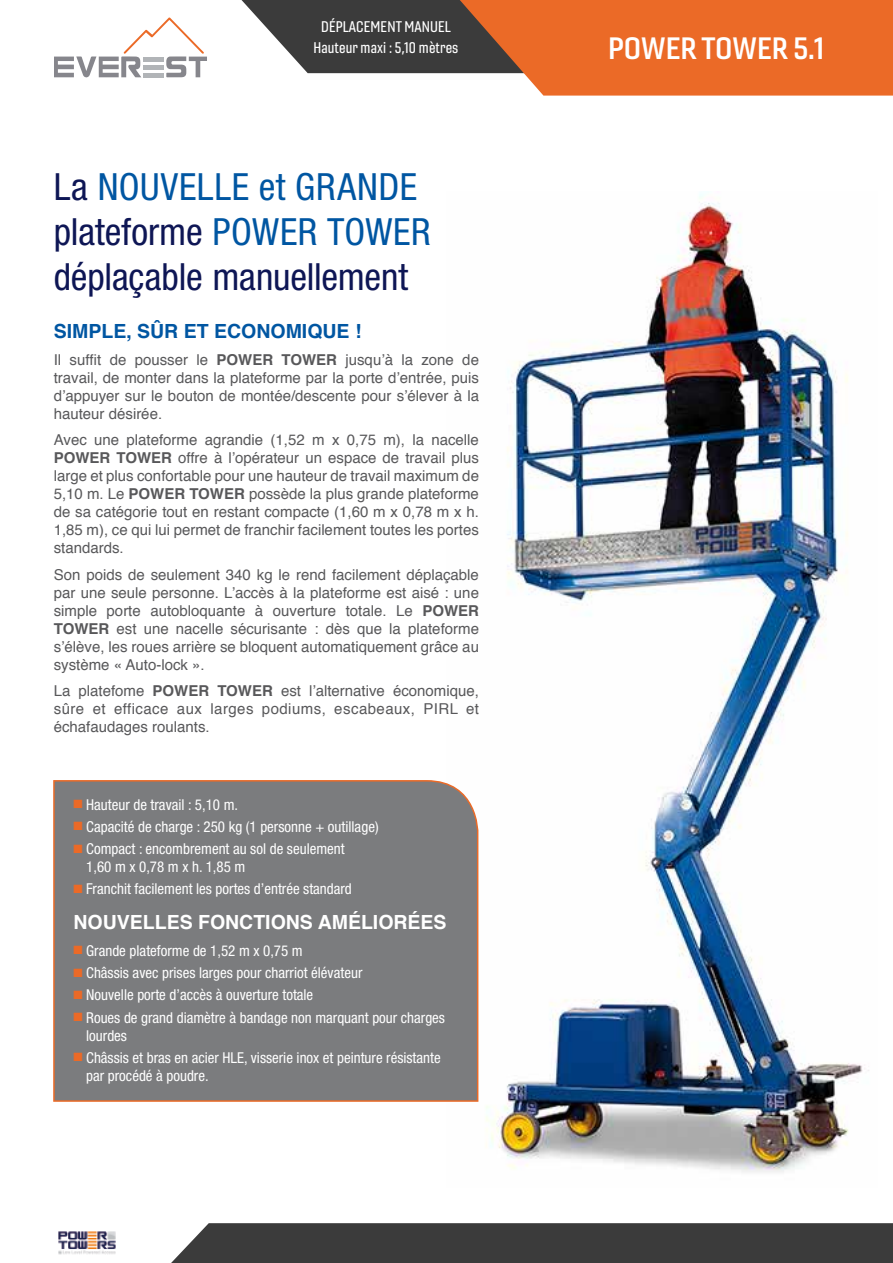
<style>
.page{position:relative;width:893px;height:1263px;background:#fff}
.page>*{position:absolute;margin:0;border:0;box-sizing:border-box;transform-origin:0 0}
.t1{font:condensed 37.5px/45px "Helvetica Neue";color:#0e1655}
.t2{font:30px "Gineso Nor Dem";color:#fff}
.t3{font:700 19.5px "Helvetica";color:#fff}
.t4{font:700 19.5px "Helvetica";color:#0056a2}
.t5{font:15px/18px "Helvetica";color:#58585a;text-align:justify}
.t6{font:condensed 15px/18px "Helvetica Neue";color:#fff}
.t7{font:15px/21px "Gineso Con Med";letter-spacing:.01em;color:#fff;text-align:center}
.s1{color:#0056a2}
.s2{font-weight:700}
.s3{color:#eb6a27}
</style>
<div class="page">
<svg style="left:241px;top:0;width:652px;height:96px;background:#c1744c"></svg>
<div style="left:171px;top:1223px;width:722px;height:40px;background:#3b3b3b"></div>
<img style="left:58px;top:1231px;width:58px;height:24px">
<img style="left:486px;top:193px;width:383px;height:979px">
<div style="left:53px;top:780px;width:426px;height:322px;background:#7b7c7e"></div>
<svg style="left:54px;top:17px;width:153px;height:61px"></svg>
<hr style="left:143px;top:73px;width:20px;height:4px;background:#b1b4b7">
<hr style="left:143px;top:65px;width:20px;height:4px;background:#b1b4b7">
<hr style="left:143px;top:57px;width:20px;height:4px;background:#b1b4b7">
<p class="t7" style="left:313px;top:16px;width:147px">DÉPLACEMENT MANUEL<br>Hauteur maxi : 5,10 mètres</p>
<h1 class="t1" style="left:54px;top:164px;width:378px">La <span class="s1">NOUVELLE et GRANDE </span>plateforme <span class="s1">POWER TOWER </span>déplaçable manuellement</h1>
<h3 class="t4" style="left:54px;top:315px;width:309px">SIMPLE, SÛR ET ECONOMIQUE !</h3>
<p class="t5" style="left:54px;top:351px;width:427px">Il suffit de pousser le <span class="s2">POWER TOWER</span> jusqu’à la zone de travail, de monter dans la plateforme par la porte d’entrée, puis d’appuyer sur le bouton de montée/descente pour s’élever à la hauteur désirée.</p>
<p class="t5" style="left:54px;top:431px;width:427px">Avec une plateforme agrandie (1,52 m x 0,75 m), la nacelle <span class="s2">POWER TOWER</span> offre à l’opérateur un espace de travail plus large et plus confortable pour une hauteur de travail maximum de 5,10 m. Le <span class="s2">POWER TOWER</span> possède la plus grande plateforme de sa catégorie tout en restant compacte (1,60 m x 0,78 m x h.<br>1,85 m), ce qui lui permet de franchir facilement toutes les portes standards.</p>
<p class="t5" style="left:54px;top:566px;width:427px">Son poids de seulement 340 kg le rend facilement déplaçable par une seule personne. L’accès à la plateforme est aisé : une simple porte autobloquante à ouverture totale. Le <span class="s2">POWER TOWER</span> est une nacelle sécurisante : dès que la plateforme s’élève, les roues arrière se bloquent automatiquement grâce au système « Auto-lock ».</p>
<p class="t5" style="left:54px;top:682px;width:427px">La platefome <span class="s2">POWER TOWER</span> est l’alternative économique, sûre et efficace aux larges podiums, escabeaux, PIRL et échafaudages roulants.</p>
<p class="t6" style="left:74px;top:795px;width:166px"><span class="s3">■</span> Hauteur de travail : 5,10 m.</p>
<p class="t6" style="left:74px;top:817px;width:307px"><span class="s3">■</span> Capacité de charge : 250 kg (1 personne + outillage)</p>
<p class="t6" style="left:86px;top:840px;width:260px;text-indent:-13px"><span class="s3">■</span> Compact : encombrement au sol de seulement<br>1,60 m x 0,78 m x h. 1,85 m</p>
<p class="t6" style="left:74px;top:880px;width:280px"><span class="s3">■</span> Franchit facilement les portes d’entrée standard</p>
<h3 class="t3" style="left:74px;top:907px;width:375px">NOUVELLES FONCTIONS AMÉLIORÉES</h3>
<p class="t6" style="left:74px;top:941px;width:231px"><span class="s3">■</span> Grande plateforme de 1,52 m x 0,75 m</p>
<p class="t6" style="left:74px;top:964px;width:290px"><span class="s3">■</span> Châssis avec prises larges pour charriot élévateur</p>
<p class="t6" style="left:74px;top:986px;width:241px"><span class="s3">■</span> Nouvelle porte d’accès à ouverture totale</p>
<p class="t6" style="left:86px;top:1008px;width:360px;text-indent:-13px"><span class="s3">■</span> Roues de grand diamètre à bandage non marquant pour charges lourdes</p>
<p class="t6" style="left:86px;top:1048px;width:356px;text-indent:-13px"><span class="s3">■</span> Châssis et bras en acier HLE, visserie inox et peinture résistante par procédé à poudre.</p>
<h2 class="t2" style="left:608px;top:29px;width:217px">POWER TOWER 5.1</h2>
</div>
